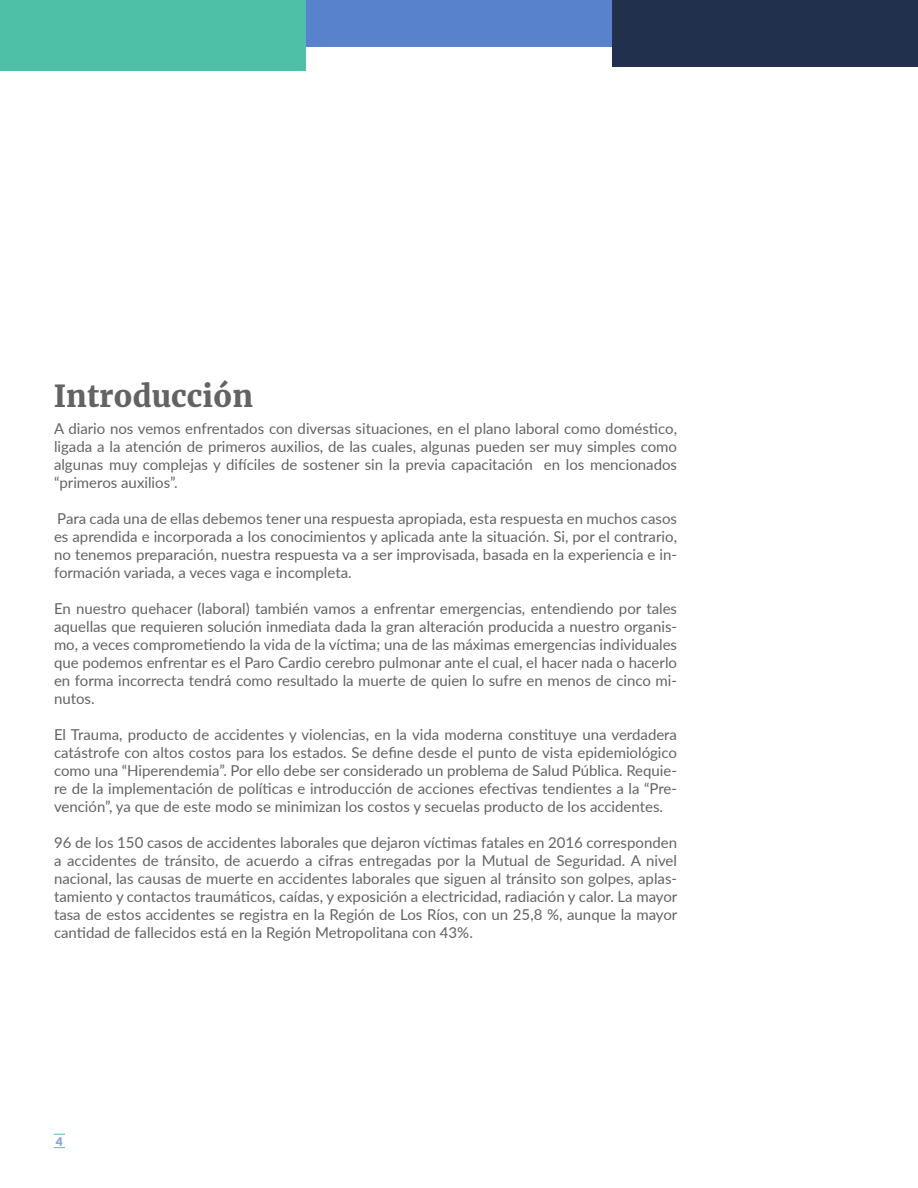
<style>
.page{position:relative;width:918px;height:1188px;background:#fff}
.page>*{position:absolute;margin:0;border:0;box-sizing:border-box;transform-origin:0 0}
.t1{font:900 30px "Merriweather";color:#636366}
.Párrafo{font:15px/18px "Lato";color:#636366;text-align:justify}
.t2{font:900 12px "Lato";color:#83a1d9}
</style>
<div class="page">
<div style="left:612px;top:0;width:306px;height:67px;background:#21304d"></div>
<div style="left:306px;top:0;width:306px;height:47px;background:#5982cc"></div>
<div style="left:0;top:0;width:306px;height:71px;background:#4ec0a7"></div>
<hr style="left:917px;top:0;width:1px;height:52px;background:#4ec0a7">
<p class="t1" style="left:54px;top:375px;width:201px">Introducción</p>
<p class="Párrafo" style="left:54px;top:419px;width:625px">A diario nos vemos enfrentados con diversas situaciones, en el plano laboral como doméstico, ligada a la atención de primeros auxilios, de las cuales, algunas pueden ser muy simples como algunas muy complejas y difíciles de sostener sin la previa capacitación en los mencionados “primeros auxilios”.</p>
<p class="Párrafo" style="left:54px;top:509px;width:625px">Para cada una de ellas debemos tener una respuesta apropiada, esta respuesta en muchos casos es aprendida e incorporada a los conocimientos y aplicada ante la situación. Si, por el contrario, no tenemos preparación, nuestra respuesta va a ser improvisada, basada en la experiencia e in&shy;formación variada, a veces vaga e incompleta.</p>
<p class="Párrafo" style="left:54px;top:599px;width:625px">En nuestro quehacer (laboral) también vamos a enfrentar emergencias, entendiendo por tales aquellas que requieren solución inmediata dada la gran alteración producida a nuestro organis&shy;mo, a veces comprometiendo la vida de la víctima; una de las máximas emergencias individuales que podemos enfrentar es el Paro Cardio cerebro pulmonar ante el cual, el hacer nada o hacerlo en forma incorrecta tendrá como resultado la muerte de quien lo sufre en menos de cinco mi&shy;nutos.</p>
<p class="Párrafo" style="left:54px;top:725px;width:625px">El Trauma, producto de accidentes y violencias, en la vida moderna constituye una verdadera catástrofe con altos costos para los estados. Se define desde el punto de vista epidemiológico como una “Hiperendemia”. Por ello debe ser considerado un problema de Salud Pública. Requie&shy;re de la implementación de políticas e introducción de acciones efectivas tendientes a la “Pre&shy;vención”, ya que de este modo se minimizan los costos y secuelas producto de los accidentes.</p>
<p class="Párrafo" style="left:54px;top:833px;width:625px">96 de los 150 casos de accidentes laborales que dejaron víctimas fatales en 2016 corresponden a accidentes de tránsito, de acuerdo a cifras entregadas por la Mutual de Seguridad. A nivel nacional, las causas de muerte en accidentes laborales que siguen al tránsito son golpes, aplas&shy;tamiento y contactos traumáticos, caídas, y exposición a electricidad, radiación y calor. La mayor tasa de estos accidentes se registra en la Región de Los Ríos, con un 25,8 %, aunque la mayor cantidad de fallecidos está en la Región Metropolitana con 43%.</p>
<p class="t2" style="left:56px;top:1133px;width:8px">4</p>
</div>
